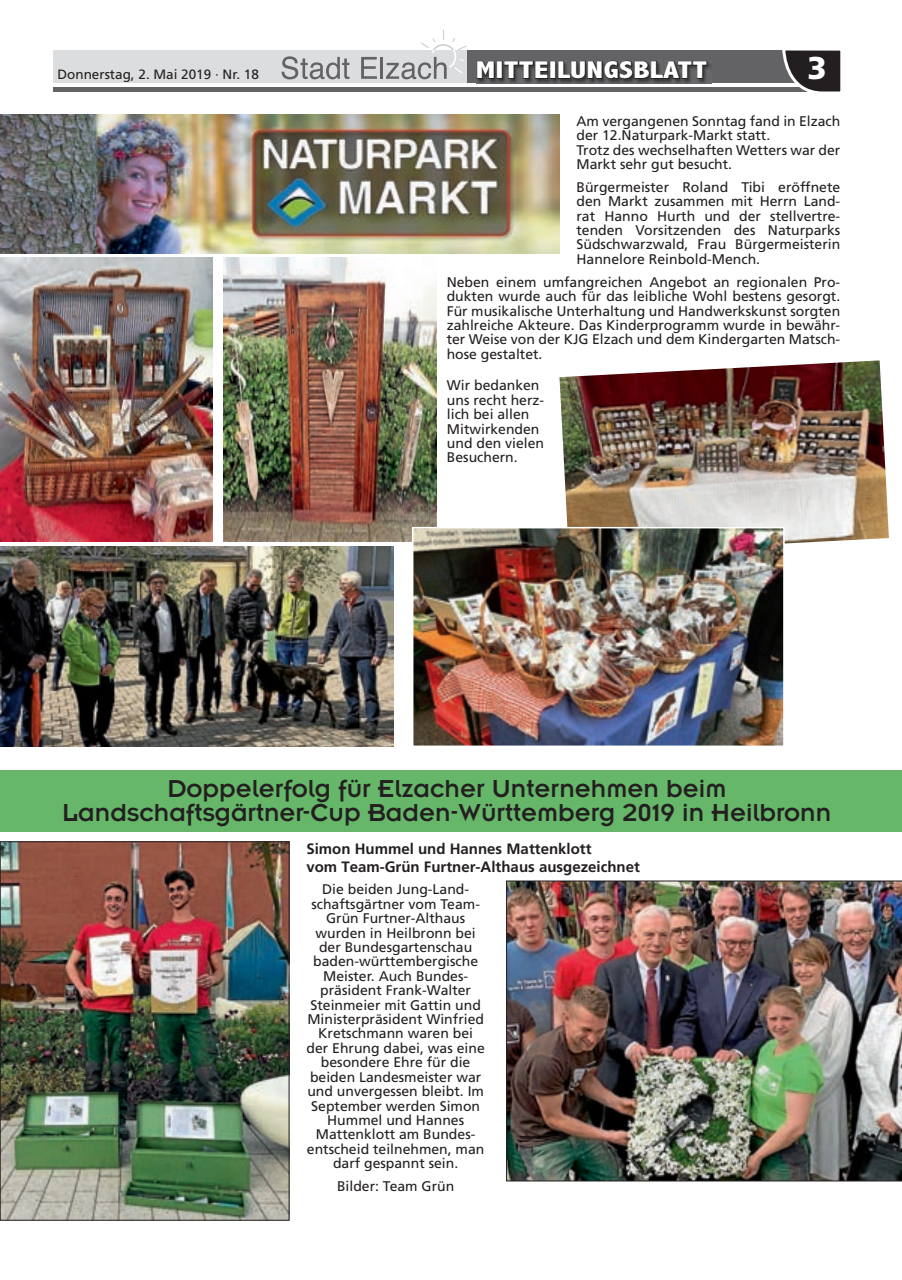
<style>
.page{position:relative;width:902px;height:1280px;background:#fff}
.page>*{position:absolute;margin:0;border:0;box-sizing:border-box;transform-origin:0 0}
.t1{font:900 31.5px "Frutiger";color:#fff}
.t2{font:27px/24px "Insignia";color:#231f20;text-align:center}
.t3{font:800 condensed 24.45px "Abadi";letter-spacing:.01em;color:#fff;scale:1.26 1}
.t4{font:700 15px/18px "Frutiger";color:#231f20}
.t5{font:13.95px/14.4px "Frutiger";color:#231f20}
.t6{font:13.5px "Frutiger";color:#231f20}
</style>
<div class="page">
<div style="left:53px;top:51px;width:787px;height:32px;background:#dcdddf"></div>
<div style="left:467px;top:51px;width:361px;height:32px;background:#636366"></div>
<hr style="left:53px;top:87px;width:787px;height:4px;background:#636366">
<svg style="left:780px;top:50px;width:61px;height:42px"></svg>
<svg style="left:281px;top:56px;width:68px;height:23px"></svg>
<svg style="left:361px;top:57px;width:16px;height:22px"></svg>
<hr style="left:380px;top:57px;width:3px;height:22px;background:#636366">
<svg style="left:386px;top:29px;width:81px;height:50px"></svg>
<img style="left:478px;top:63px;width:233px;height:20px">
<svg style="left:476px;top:60px;width:232px;height:20px"></svg>
<div style="left:0;top:770px;width:901px;height:61px;background:#66b769"></div>
<img style="left:2px;top:843px;width:285px;height:375px">
<div style="left:0;top:841px;width:289px;height:379px;border:1px solid #231f20"></div>
<img style="left:506px;top:881px;width:395px;height:300px">
<img style="left:0;top:115px;width:559px;height:138px">
<img style="left:223px;top:258px;width:213px;height:283px">
<img style="left:559px;top:360px;width:329px;height:184px">
<img style="left:0;top:546px;width:393px;height:200px">
<img style="left:0;top:258px;width:213px;height:283px">
<img style="left:415px;top:530px;width:366px;height:214px">
<div style="left:412px;top:527px;width:372px;height:220px;border:2px solid #fff"></div>
<p class="t6" style="left:57px;top:66px;width:203px">Donnerstag, 2. Mai 2019 · Nr. 18</p>
<h3 class="t3" style="left:476px;top:57px;width:185px">MITTEILUNGSBLATT</h3>
<h1 class="t1" style="left:807px;top:49px;width:21px">3</h1>
<p class="t5" style="left:576px;top:114px;width:265px">Am vergangenen Sonntag fand in Elzach der 12.Naturpark-Markt statt.<br>Trotz des wechselhaften Wetters war der Markt sehr gut besucht.</p>
<p class="t5" style="left:576px;top:180px;width:265px;text-align:justify">Bürgermeister Roland Tibi eröffnete den Markt zusammen mit Herrn Land&shy;rat Hanno Hurth und der stellvertre&shy;tenden Vorsitzenden des Naturparks Südschwarzwald, Frau Bürgermeisterin Hannelore Reinbold-Mench.</p>
<p class="t5" style="left:446px;top:275px;width:395px;text-align:justify">Neben einem umfangreichen Angebot an regionalen Pro&shy;dukten wurde auch für das leibliche Wohl bestens gesorgt.<br>Für musikalische Unterhaltung und Handwerkskunst sorgten zahlreiche Akteure. Das Kinderprogramm wurde in bewähr&shy;ter Weise von der KJG Elzach und dem Kindergarten Matsch&shy;hose gestaltet.</p>
<p class="t5" style="left:447px;top:378px;width:99px">Wir bedanken uns recht herz&shy;lich bei allen<br>Mitwirkenden und den vielen<br>Besuchern.</p>
<h2 class="t2" style="left:62px;top:776px;width:770px">Doppelerfolg für Elzacher Unternehmen beim<br>Landschaftsgärtner-Cup Baden-Württemberg 2019 in Heilbronn</h2>
<p class="t4" style="left:306px;top:839px;width:335px">Simon Hummel und Hannes Mattenklott<br>vom Team-Grün Furtner-Althaus ausgezeichnet</p>
<p class="t5" style="left:306px;top:882px;width:180px;text-align:center">Die beiden Jung-Land&shy;schaftsgärtner vom Team-<br>Grün Furtner-Althaus wurden in Heilbronn bei der Bundesgartenschau baden-württembergische<br>Meister. Auch Bundes&shy;präsident Frank-Walter<br>Steinmeier mit Gattin und<br>Ministerpräsident Winfried<br>Kretschmann waren bei der Ehrung dabei, was eine besondere Ehre für die beiden Landesmeister war und unvergessen bleibt. Im<br>September werden Simon<br>Hummel und Hannes<br>Mattenklott am Bundes&shy;entscheid teilnehmen, man darf gespannt sein.</p>
<p class="t5" style="left:337px;top:1179px;width:119px">Bilder: Team Grün</p>
</div>
